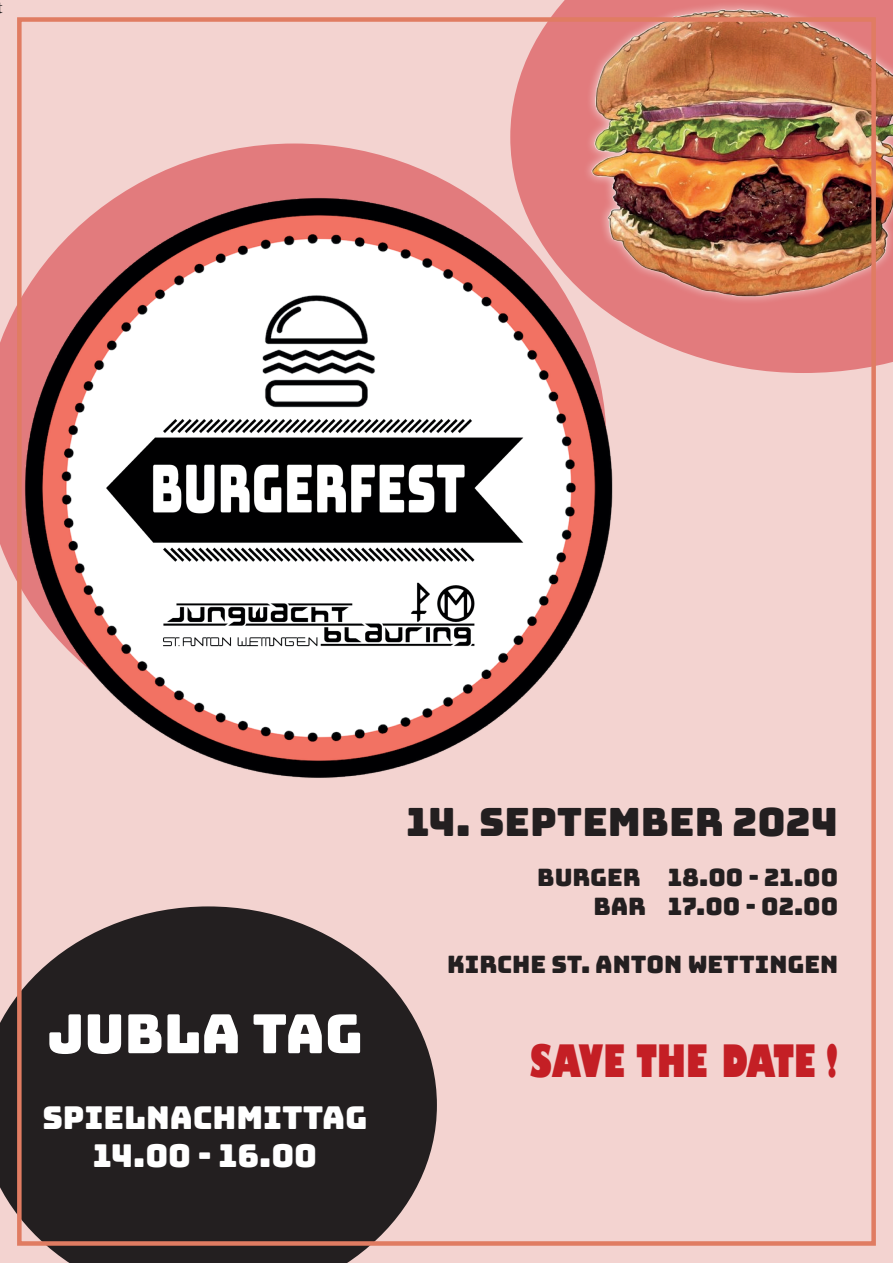
<style>
.page{position:relative;width:893px;height:1263px;background:#f3d3d0}
.page>*{position:absolute;margin:0;border:0;box-sizing:border-box;transform-origin:0 0}
.t1{font:54px "Bungee";color:#fff}
.t2{font:800 condensed 43.5px "Gill Sans";color:#c41f25}
.t3{font:39px "Bungee";color:#231f20}
.t4{font:31.5px/37.8px "Bungee";color:#fff;text-align:center}
.t5{font:24px/28.8px "Bungee";color:#231f20;text-align:right}
.t6{font:18px "Minion Pro";color:#231f20}
</style>
<div class="page">
<svg style="left:157px;top:144px;width:274px;height:30px;fill:#e27b7d"></svg>
<svg style="left:510px;top:0;width:383px;height:373px;fill:#e27b7d"></svg>
<svg style="left:0;top:906px;width:437px;height:357px;background:#443a3a"></svg>
<img style="left:0;top:174px;width:630px;height:604px">
<img style="left:569px;top:5px;width:324px;height:303px">
<p class="t6" style="left:-2px;top:-5px;width:7px">t</p>
<h1 class="t1" style="left:47px;top:1003px;width:317px">JUBLA TAG</h1>
<h3 class="t4" style="left:43px;top:1099px;width:327px">SPIELNACHMITTAG<br>14.00 - 16.00</h3>
<h3 class="t3" style="left:406px;top:800px;width:434px">14. SEPTEMBER 2024</h3>
<p class="t5" style="left:537px;top:864px;width:302px">BURGER 18.00 - 21.00<br>BAR 17.00 - 02.00</p>
<p class="t5" style="left:447px;top:950px;width:393px">KIRCHE ST. ANTON WETTINGEN</p>
<h2 class="t2" style="left:530px;top:1033px;width:309px">SAVE THE DATE !</h2>
</div>
